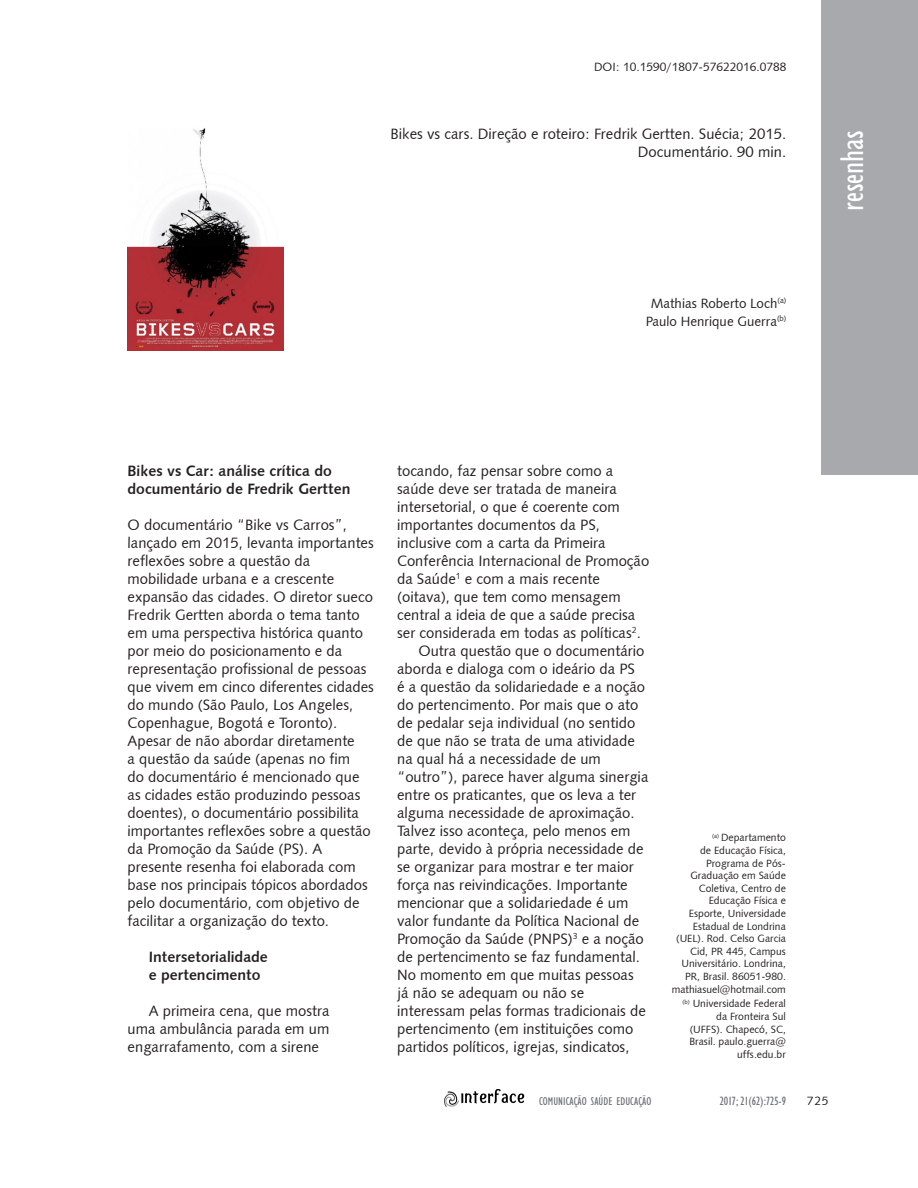
<style>
.page{position:relative;width:918px;height:1188px;background:#fff}
.page>*{position:absolute;margin:0;border:0;box-sizing:border-box;transform-origin:0 0}
.t1{font:condensed 33px "Humanist 521 BT";color:#fff}
.t2{font:15px/18px "Humanist 531 BT Roman A";color:#231f20}
.t3{font:15px/18px "Humanist 531 BT Bold A";color:#231f20}
.t4{font:13.5px "Humanist 531 BT Roman A";color:#231f20}
.Matéria{font:12px "Humanist 531 BT Roman A";color:#231f20}
.t5{font:condensed 12px "Humanist 521 BT";color:#6c6d70}
.Matéria-2{font:condensed 11.25px "Humanist 521 BT";color:#6c6d70}
.t6{font:10.5px/12.6px "Humanist 531 BT Roman A";color:#231f20;text-align:right}
</style>
<div class="page">
<div style="left:821px;top:0;width:97px;height:475px;background:#a8a9ad"></div>
<img style="left:444px;top:1090px;width:81px;height:17px">
<img style="left:128px;top:128px;width:155px;height:223px">
<p class="Matéria" style="left:594px;top:59px;width:194px">DOI: 10.1590/1807-57622016.0788</p>
<p class="t2" style="left:391px;top:124px;width:397px;text-align:right">Bikes vs cars. Direção e roteiro: Fredrik Gertten. Suécia; 2015.<br>Documentário. 90 min.</p>
<p class="t4" style="left:651px;top:295px;width:137px">Mathias Roberto Loch<sup>(a)</sup></p>
<p class="t4" style="left:646px;top:313px;width:142px">Paulo Henrique Guerra<sup>(b)</sup></p>
<p class="t1" style="left:833px;top:211px;width:83px;rotate:-90deg">resenhas</p>
<p class="t3" style="left:128px;top:462px;width:225px">Bikes vs Car: análise crítica do documentário de Fredrik Gertten</p>
<p class="t2" style="left:128px;top:516px;width:248px">O documentário “Bike vs Carros”, lançado em 2015, levanta importantes reflexões sobre a questão da mobilidade urbana e a crescente expansão das cidades. O diretor sueco Fredrik Gertten aborda o tema tanto em uma perspectiva histórica quanto por meio do posicionamento e da representação profissional de pessoas que vivem em cinco diferentes cidades do mundo (São Paulo, Los Angeles, Copenhague, Bogotá e Toronto).<br>Apesar de não abordar diretamente<br>a questão da saúde (apenas no fim<br>do documentário é mencionado que as cidades estão produzindo pessoas doentes), o documentário possibilita importantes reflexões sobre a questão da Promoção da Saúde (PS). A presente resenha foi elaborada com base nos principais tópicos abordados pelo documentário, com objetivo de facilitar a organização do texto.</p>
<p class="t3" style="left:149px;top:948px;width:121px">Intersetorialidade</p>
<p class="t3" style="left:149px;top:966px;width:113px">e pertencimento</p>
<p class="t2" style="left:128px;top:1002px;width:204px;text-align:justify;text-indent:21px">A primeira cena, que mostra uma ambulância parada em um engarrafamento, com a sirene</p>
<p class="t2" style="left:397px;top:462px;width:254px">tocando, faz pensar sobre como a saúde deve ser tratada de maneira intersetorial, o que é coerente com importantes documentos da PS, inclusive com a carta da Primeira Conferência Internacional de Promoção da Saúde<sup>1</sup> e com a mais recente (oitava), que tem como mensagem central a ideia de que a saúde precisa ser considerada em todas as políticas<sup>2</sup>.</p>
<p class="t2" style="left:397px;top:642px;width:253px;text-indent:21px">Outra questão que o documentário aborda e dialoga com o ideário da PS<br>é a questão da solidariedade e a noção do pertencimento. Por mais que o ato de pedalar seja individual (no sentido de que não se trata de uma atividade na qual há a necessidade de um “outro”), parece haver alguma sinergia entre os praticantes, que os leva a ter alguma necessidade de aproximação.<br>Talvez isso aconteça, pelo menos em parte, devido à própria necessidade de se organizar para mostrar e ter maior força nas reivindicações. Importante mencionar que a solidariedade é um valor fundante da Política Nacional de Promoção da Saúde (PNPS)<sup>3</sup> e a noção de pertencimento se faz fundamental.<br>No momento em que muitas pessoas já não se adequam ou não se interessam pelas formas tradicionais de pertencimento (em instituições como partidos políticos, igrejas, sindicatos,</p>
<p class="t6" style="left:672px;top:831px;width:116px"><sup>(a)</sup> Departamento<br>de Educação Física,<br>Programa de Pós-<br>Graduação em Saúde<br>Coletiva, Centro de<br>Educação Física e<br>Esporte, Universidade<br>Estadual de Londrina (UEL). Rod. Celso Garcia<br>Cid, PR 445, Campus<br>Universitário. Londrina,<br>PR, Brasil. 86051-980. mathiasuel@hotmail.com</p>
<p class="t6" style="left:682px;top:997px;width:105px"><sup>(b)</sup> Universidade Federal da Fronteira Sul (UFFS). Chapecó, SC,<br>Brasil. paulo.guerra@ uffs.edu.br</p>
<p class="Matéria-2" style="left:539px;top:1094px;width:114px">COMUNICAÇÃO SAÚDE EDUCAÇÃO</p>
<p class="t5" style="left:720px;top:1094px;width:68px">2017; 21(62):725-9</p>
<p class="Matéria" style="left:807px;top:1093px;width:23px">725</p>
</div>
